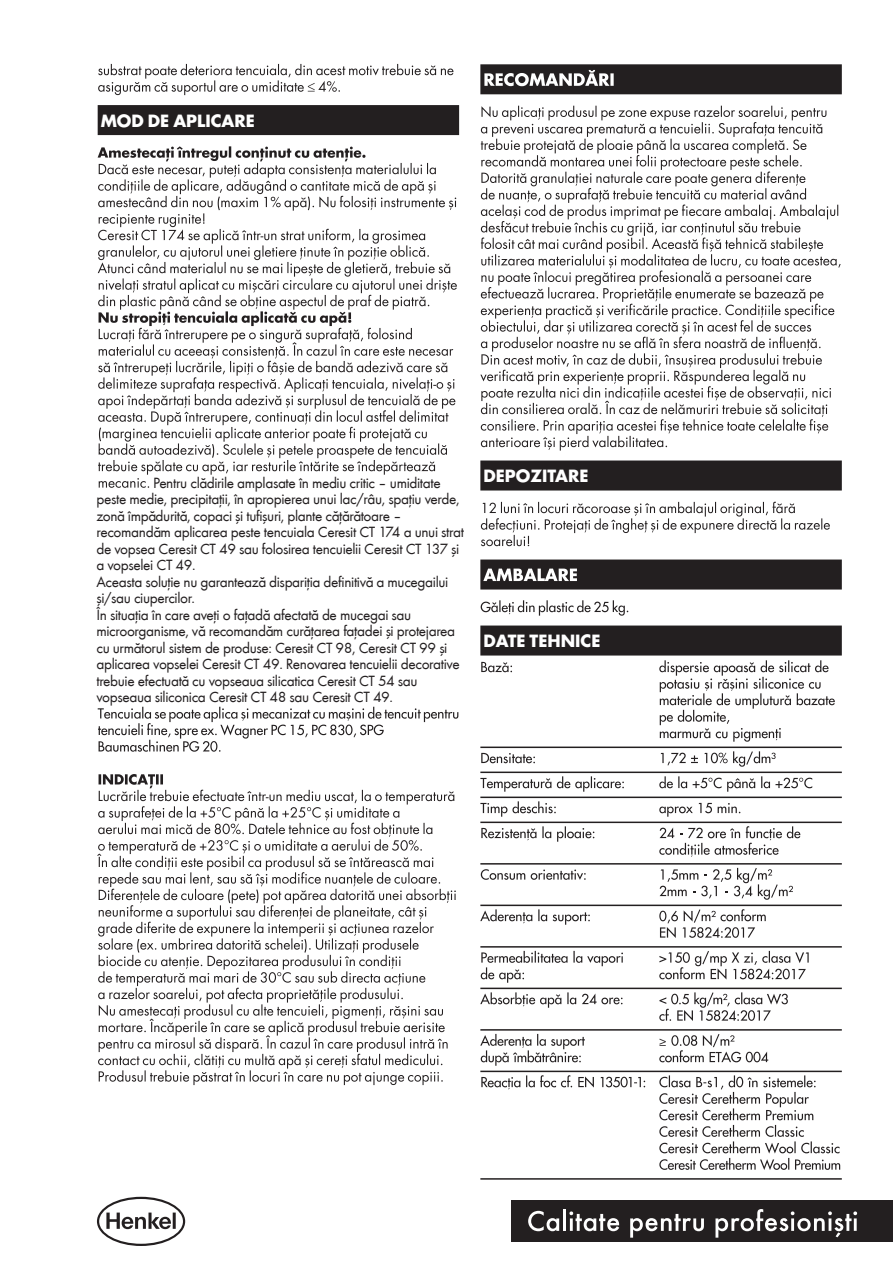
<style>
.page{position:relative;width:893px;height:1263px;background:#fff}
.page>*{position:absolute;margin:0;border:0;box-sizing:border-box;transform-origin:0 0}
.t1{font:16.5px "Futura Std RO Bold";color:#fff}
.t2{font:15.3px/16.5px "Futura TEE";letter-spacing:-.025em;color:#231f20}
.t3{font:13.5px "Myriad Pro";color:#231f20}
</style>
<div class="page">
<div style="left:98px;top:105px;width:361px;height:30px;background:#231f20"></div>
<svg style="left:98px;top:64px;width:356px;height:31px"></svg>
<svg style="left:98px;top:146px;width:359px;height:342px"></svg>
<svg style="left:98px;top:707px;width:360px;height:45px"></svg>
<svg style="left:97px;top:774px;width:359px;height:311px"></svg>
<div style="left:511px;top:1200px;width:382px;height:42px;background:#231f20"></div>
<svg style="left:528px;top:1211px;width:31px;height:20px"></svg>
<hr style="left:563px;top:1209px;width:3px;height:22px;background:#fff">
<svg style="left:569px;top:1211px;width:50px;height:20px"></svg>
<svg style="left:630px;top:1214px;width:74px;height:23px"></svg>
<svg style="left:715px;top:1209px;width:142px;height:28px"></svg>
<svg style="left:97px;top:1197px;width:88px;height:49px"></svg>
<div style="left:480px;top:460px;width:362px;height:30px;background:#231f20"></div>
<div style="left:480px;top:559px;width:362px;height:30px;background:#231f20"></div>
<div style="left:480px;top:625px;width:362px;height:30px;background:#231f20"></div>
<hr style="left:480px;top:746px;width:362px;height:2px;background:#231f20">
<hr style="left:480px;top:771px;width:362px;height:2px;background:#231f20">
<hr style="left:480px;top:796px;width:362px;height:2px;background:#231f20">
<hr style="left:480px;top:821px;width:362px;height:2px;background:#231f20">
<hr style="left:480px;top:863px;width:362px;height:1px;background:#231f20">
<hr style="left:480px;top:904px;width:362px;height:2px;background:#231f20">
<hr style="left:480px;top:946px;width:362px;height:1px;background:#231f20">
<hr style="left:480px;top:987px;width:362px;height:2px;background:#231f20">
<hr style="left:480px;top:1029px;width:362px;height:2px;background:#231f20">
<hr style="left:480px;top:1071px;width:362px;height:1px;background:#231f20">
<hr style="left:480px;top:1178px;width:362px;height:2px;background:#231f20">
<svg style="left:481px;top:502px;width:349px;height:44px"></svg>
<svg style="left:483px;top:569px;width:94px;height:12px"></svg>
<svg style="left:481px;top:600px;width:147px;height:16px"></svg>
<svg style="left:481px;top:662px;width:31px;height:10px"></svg>
<svg style="left:659px;top:660px;width:176px;height:82px"></svg>
<svg style="left:481px;top:753px;width:54px;height:10px"></svg>
<svg style="left:661px;top:753px;width:37px;height:12px"></svg>
<svg style="left:704px;top:751px;width:72px;height:16px"></svg>
<svg style="left:480px;top:778px;width:71px;height:14px"></svg>
<svg style="left:557px;top:776px;width:67px;height:16px"></svg>
<svg style="left:659px;top:776px;width:28px;height:12px"></svg>
<svg style="left:693px;top:778px;width:62px;height:14px"></svg>
<svg style="left:761px;top:776px;width:51px;height:12px"></svg>
<svg style="left:480px;top:801px;width:76px;height:16px"></svg>
<svg style="left:659px;top:806px;width:34px;height:11px"></svg>
<svg style="left:699px;top:803px;width:13px;height:10px"></svg>
<svg style="left:718px;top:803px;width:22px;height:10px"></svg>
<svg style="left:481px;top:828px;width:55px;height:12px"></svg>
<svg style="left:542px;top:826px;width:9px;height:12px"></svg>
<svg style="left:557px;top:826px;width:37px;height:16px"></svg>
<svg style="left:659px;top:826px;width:141px;height:31px"></svg>
<svg style="left:481px;top:869px;width:44px;height:11px"></svg>
<svg style="left:531px;top:869px;width:55px;height:11px"></svg>
<svg style="left:660px;top:868px;width:133px;height:32px"></svg>
<svg style="left:480px;top:909px;width:52px;height:14px"></svg>
<svg style="left:538px;top:909px;width:9px;height:12px"></svg>
<svg style="left:553px;top:912px;width:37px;height:13px"></svg>
<svg style="left:659px;top:909px;width:107px;height:29px"></svg>
<svg style="left:481px;top:951px;width:142px;height:32px"></svg>
<svg style="left:659px;top:951px;width:150px;height:28px"></svg>
<svg style="left:480px;top:992px;width:81px;height:16px"></svg>
<svg style="left:567px;top:992px;width:9px;height:12px"></svg>
<svg style="left:582px;top:993px;width:40px;height:11px"></svg>
<svg style="left:659px;top:992px;width:129px;height:29px"></svg>
<svg style="left:480px;top:1034px;width:105px;height:32px"></svg>
<svg style="left:659px;top:1034px;width:109px;height:28px"></svg>
<svg style="left:481px;top:1077px;width:39px;height:12px"></svg>
<svg style="left:526px;top:1075px;width:46px;height:12px"></svg>
<svg style="left:578px;top:1076px;width:16px;height:11px"></svg>
<svg style="left:600px;top:1077px;width:45px;height:10px"></svg>
<svg style="left:659px;top:1075px;width:181px;height:95px"></svg>
<div style="left:480px;top:64px;width:362px;height:30px;background:#231f20"></div>
<svg style="left:484px;top:70px;width:130px;height:16px"></svg>
<svg style="left:480px;top:106px;width:361px;height:345px"></svg>
<p class="t1" style="left:101px;top:109px;width:156px">MOD DE APLICARE</p>
<p class="t2" style="left:96px;top:474px;width:369px;text-indent:57px">Pentru clădirile amplasate în mediu critic – umiditate peste medie, precipitații, în apropierea unui lac/râu, spațiu verde, zonă împădurită, copaci și tufișuri, plante cățărătoare – recomandăm aplicarea peste tencuiala Ceresit CT 174 a unui strat de vopsea Ceresit CT 49 sau folosirea tencuielii Ceresit CT 137 și a vopselei CT 49.<br>Aceasta soluție nu garantează dispariția definitivă a mucegailui și/sau ciupercilor.<br>În situația în care aveți o fațadă afectată de mucegai sau microorganisme, vă recomandăm curățarea fațadei și protejarea cu următorul sistem de produse: Ceresit CT 98, Ceresit CT 99 și aplicarea vopselei Ceresit CT 49. Renovarea tencuielii decorative trebuie efectuată cu vopseaua silicatica Ceresit CT 54 sau vopseaua siliconica Ceresit CT 48 sau Ceresit CT 49.</p>
<p class="t1" style="left:483px;top:464px;width:107px">DEPOZITARE</p>
<p class="t1" style="left:483px;top:629px;width:119px">DATE TEHNICE</p>
<p class="t3" style="left:659px;top:1033px;width:10px">≥</p>
</div>
